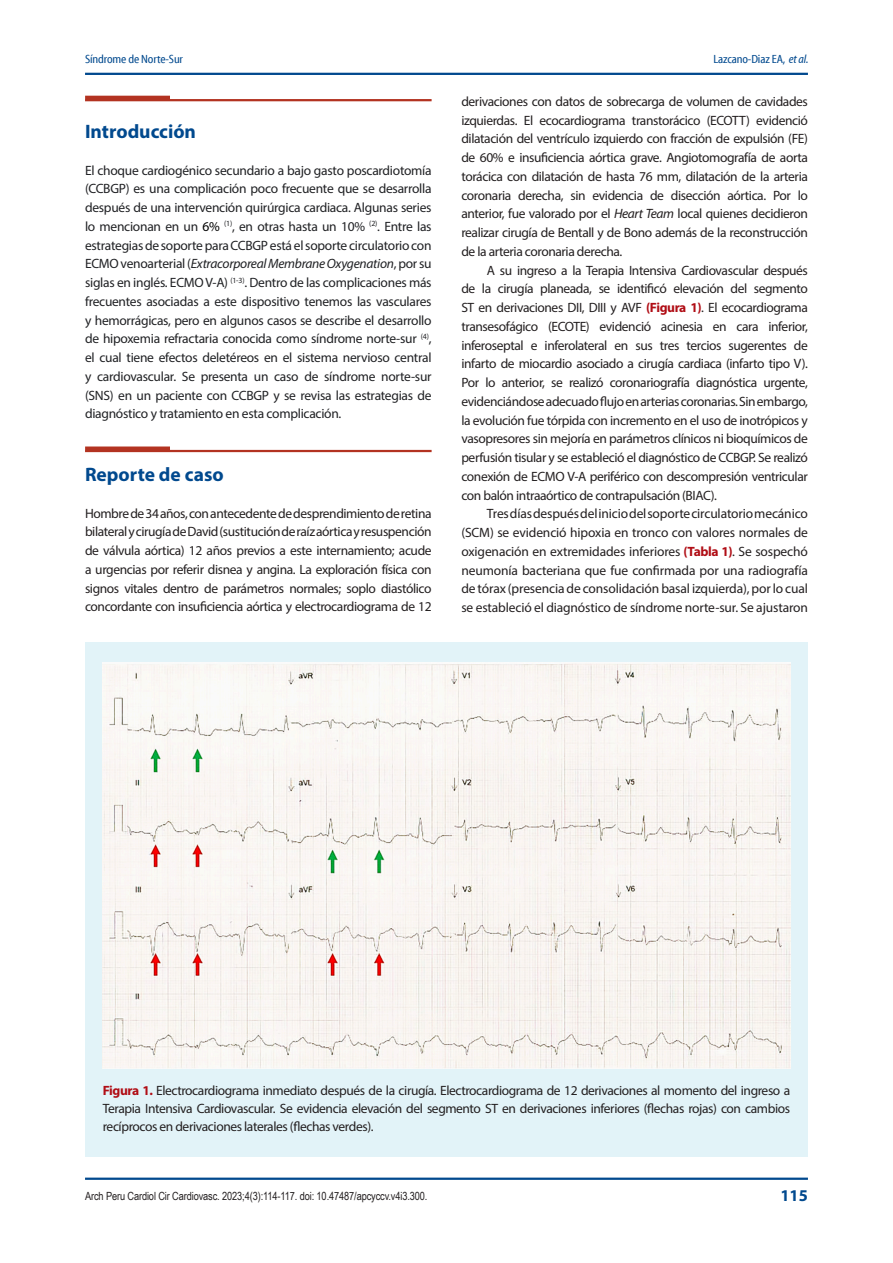
<style>
.page{position:relative;width:893px;height:1263px;background:#fff}
.page>*{position:absolute;margin:0;border:0;box-sizing:border-box;transform-origin:0 0}
.SUBTITULO{font:700 19.5px "Myriad Pro";color:#01498e}
.t1{font:700 16.5px "Myriad Pro";color:#01498e}
.TEXTO_GENERAL{font:13.5px/18.8px "Myriad Pro";letter-spacing:-.02em;color:#231f20;text-align:justify}
._1_ER_PARRAFO_TEXTO{font:13.5px/18.8px "Myriad Pro";letter-spacing:-.03em;color:#231f20;text-align:justify}
._1_ER_PARRAFO_TEXTO-2{font:13.5px/18.8px "Myriad Pro";letter-spacing:-.02em;color:#202124;text-align:justify}
.TEXTO_DE_FIGURA{font:13.5px/18px "Myriad Pro";letter-spacing:-.03em;color:#231f20;text-align:justify}
.t2{font:12px "Myriad Cn Web";letter-spacing:-.01em;color:#01498e}
.t3{font:11.25px "Arial Narrow";letter-spacing:-.01em;color:#231f20}
.s1{font-family:"Myriad Cn It Web"}
.s2{color:#000}
.s3{font-style:italic}
.s4{font-weight:700;color:#b00d15}
</style>
<div class="page">
<hr style="left:85px;top:73px;width:723px;height:2px;background:#01498e">
<hr style="left:85px;top:1177px;width:723px;height:3px;background:#01498e">
<svg style="left:85px;top:96px;width:347px;height:5px"></svg>
<svg style="left:85px;top:446px;width:347px;height:6px"></svg>
<div style="left:85px;top:642px;width:723px;height:515px;background:#e2f3f8"></div>
<img style="left:102px;top:662px;width:688px;height:406px">
<p class="t2" style="left:85px;top:53px;width:100px">Síndrome de Norte-Sur</p>
<p class="t2" style="left:713px;top:53px;width:97px">Lazcano-Diaz EA, <span class="s1">et al.</span></p>
<p class="SUBTITULO" style="left:85px;top:119px;width:113px">Introducción</p>
<p class="_1_ER_PARRAFO_TEXTO-2" style="left:85px;top:161px;width:348px">El choque cardiogénico secundario a bajo gasto poscardiotomía (CCBGP) es una complicación poco frecuente que se desarrolla después de una intervención quirúrgica cardiaca. Algunas series lo mencionan en un <span class="s2">6%</span> <sup>(1)</sup>, en otras hasta un 10% <sup>(2)</sup>. Entre las estrategias de soporte para CCBGP está el soporte circulatorio con ECMO venoarterial (<span class="s3">Extracorporeal Membrane Oxygenation</span>, por su siglas en inglés. ECMO V-A) <sup>(1-3)</sup>. Dentro de las complicaciones más frecuentes asociadas a este dispositivo tenemos las vasculares y hemorrágicas, pero en algunos casos se describe el desarrollo de hipoxemia refractaria conocida como síndrome norte-sur <sup>(4)</sup>, el cual tiene efectos deletéreos en el sistema nervioso central y cardiovascular. Se presenta un caso de síndrome norte-sur (SNS) en un paciente con CCBGP y se revisa las estrategias de diagnóstico y tratamiento en esta complicación.</p>
<p class="SUBTITULO" style="left:85px;top:461px;width:140px">Reporte de caso</p>
<p class="_1_ER_PARRAFO_TEXTO" style="left:85px;top:503px;width:348px">Hombre de 34 años, con antecedente de desprendimiento de retina bilateral y cirugía de David (sustitución de raíz aórtica y resuspención de válvula aórtica) 12 años previos a este internamiento; acude a urgencias por referir disnea y angina. La exploración física con signos vitales dentro de parámetros normales; soplo diastólico concordante con insuficiencia aórtica y electrocardiograma de 12</p>
<p class="_1_ER_PARRAFO_TEXTO" style="left:461px;top:92px;width:348px">derivaciones con datos de sobrecarga de volumen de cavidades izquierdas. El ecocardiograma transtorácico (ECOTT) evidenció dilatación del ventrículo izquierdo con fracción de expulsión (FE) de 60% e insuficiencia aórtica grave. Angiotomografía de aorta torácica con dilatación de hasta 76 mm, dilatación de la arteria coronaria derecha, sin evidencia de disección aórtica. Por lo anterior, fue valorado por el <span class="s3">Heart Team</span> local quienes decidieron realizar cirugía de Bentall y de Bono además de la reconstrucción de la arteria coronaria derecha.</p>
<p class="TEXTO_GENERAL" style="left:461px;top:260px;width:348px;text-indent:26px">A su ingreso a la Terapia Intensiva Cardiovascular después de la cirugía planeada, se identificó elevación del segmento ST en derivaciones DII, DIII y AVF <span class="s4">(Figura 1)</span>. El ecocardiograma transesofágico (ECOTE) evidenció acinesia en cara inferior, inferoseptal e inferolateral en sus tres tercios sugerentes de infarto de miocardio asociado a cirugía cardiaca (infarto tipo V).<br>Por lo anterior, se realizó coronariografía diagnóstica urgente, evidenciándose adecuado flujo en arterias coronarias. Sin embargo, la evolución fue tórpida con incremento en el uso de inotrópicos y vasopresores sin mejoría en parámetros clínicos ni bioquímicos de perfusión tisular y se estableció el diagnóstico de CCBGP. Se realizó conexión de ECMO V-A periférico con descompresión ventricular con balón intraaórtico de contrapulsación (BIAC).</p>
<p class="TEXTO_GENERAL" style="left:461px;top:504px;width:348px;text-indent:26px">Tres días después del inicio del soporte circulatorio mecánico (SCM) se evidenció hipoxia en tronco con valores normales de oxigenación en extremidades inferiores <span class="s4">(Tabla 1)</span>. Se sospechó neumonía bacteriana que fue confirmada por una radiografía de tórax (presencia de consolidación basal izquierda), por lo cual se estableció el diagnóstico de síndrome norte-sur. Se ajustaron</p>
<p class="TEXTO_DE_FIGURA" style="left:103px;top:1081px;width:689px"><span class="s4">Figura 1.</span> Electrocardiograma inmediato después de la cirugía. Electrocardiograma de 12 derivaciones al momento del ingreso a Terapia Intensiva Cardiovascular. Se evidencia elevación del segmento ST en derivaciones inferiores (flechas rojas) con cambios recíprocos en derivaciones laterales (flechas verdes).</p>
<p class="t3" style="left:85px;top:1188px;width:344px">Arch Peru Cardiol Cir Cardiovasc. 2023;4(3):114-117. doi: 10.47487/apcyccv.v4i3.300.</p>
<p class="t1" style="left:780px;top:1184px;width:29px">115</p>
</div>
